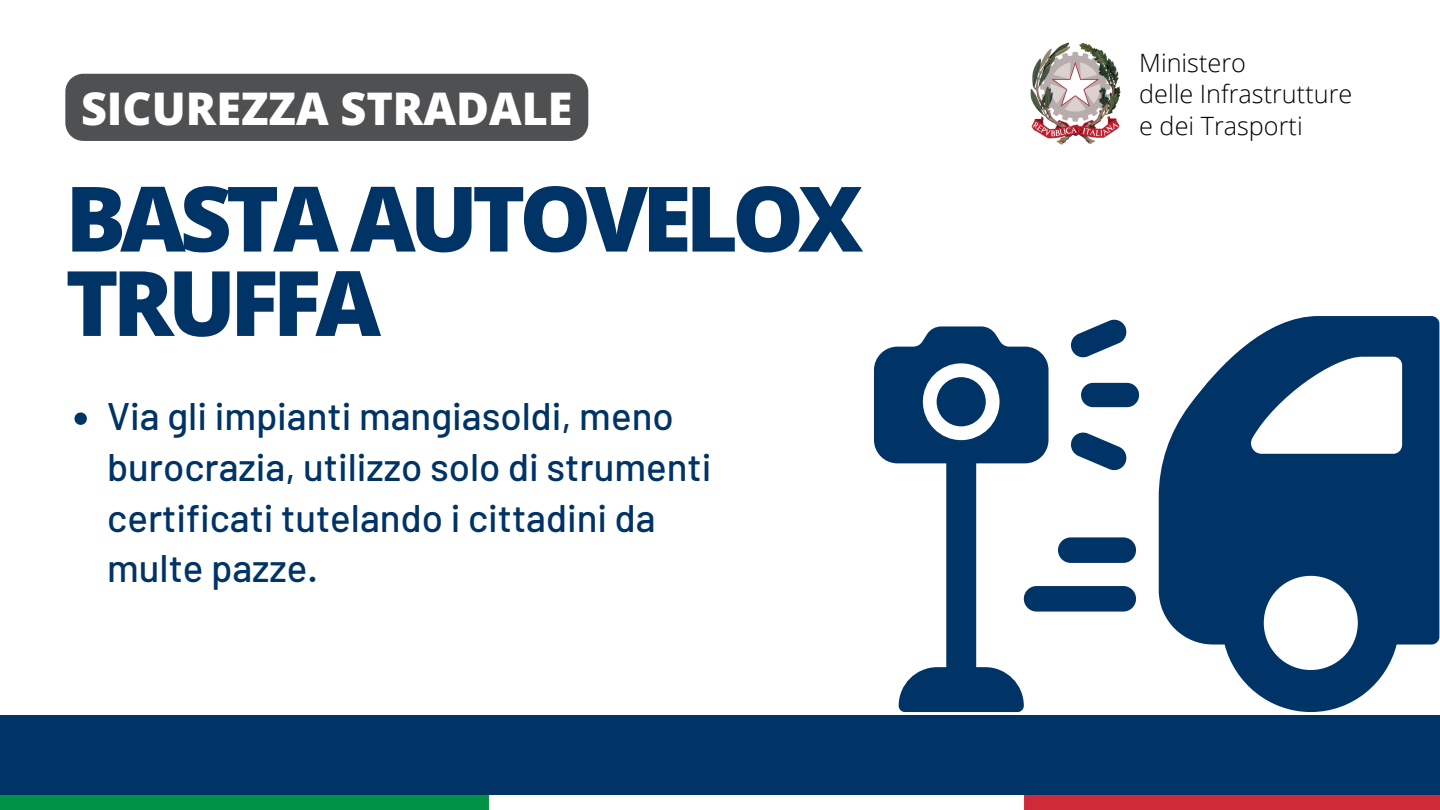
<style>
.page{position:relative;width:1440px;height:810px;background:#fff}
.page>*{position:absolute;margin:0;border:0;box-sizing:border-box;transform-origin:0 0}
.t1{font:800 90.3px/84.3px "Open Sans";letter-spacing:-.065em;color:#036}
.t2{font:800 45px "Open Sans";color:#fff}
.t3{font:500 38.4px/50.7px "Barlow";color:#036}
.t4{font:300 25.2px/31.5px "Open Sans";color:#000}
</style>
<div class="page">
<div style="left:0;top:715px;width:1440px;height:95px;background:#036"></div>
<img style="left:1030px;top:43px;width:90px;height:102px">
<img style="left:0;top:796px;width:1440px;height:14px">
<div style="left:65px;top:74px;width:523px;height:67px;background:#4e5052"></div>
<svg style="left:1159px;top:316px;width:280px;height:396px;fill:#036"></svg>
<svg style="left:874px;top:326px;width:175px;height:386px"></svg>
<div style="left:1024px;top:586px;width:112px;height:26px;background:#036;border-radius:13px"></div>
<div style="left:1058px;top:537px;width:78px;height:26px;background:#036;border-radius:13px"></div>
<div style="left:1081px;top:383px;width:58px;height:24px;background:#036;border-radius:12px"></div>
<svg style="left:1071px;top:432px;width:56px;height:39px"></svg>
<svg style="left:1071px;top:319px;width:56px;height:39px"></svg>
<svg style="left:75px;top:412px;width:12px;height:13px"></svg>
<p class="t2" style="left:81px;top:77px;width:493px">SICUREZZA STRADALE</p>
<h1 class="t1" style="left:65px;top:174px;width:800px">BASTA AUTOVELOX<br>TRUFFA</h1>
<p class="t3" style="left:107px;top:390px;width:606px">Via gli impianti mangiasoldi, meno burocrazia, utilizzo solo di strumenti certificati tutelando i cittadini da multe pazze.</p>
<p class="t4" style="left:1139px;top:46px;width:215px">Ministero<br>delle Infrastrutture e dei Trasporti</p>
</div>
